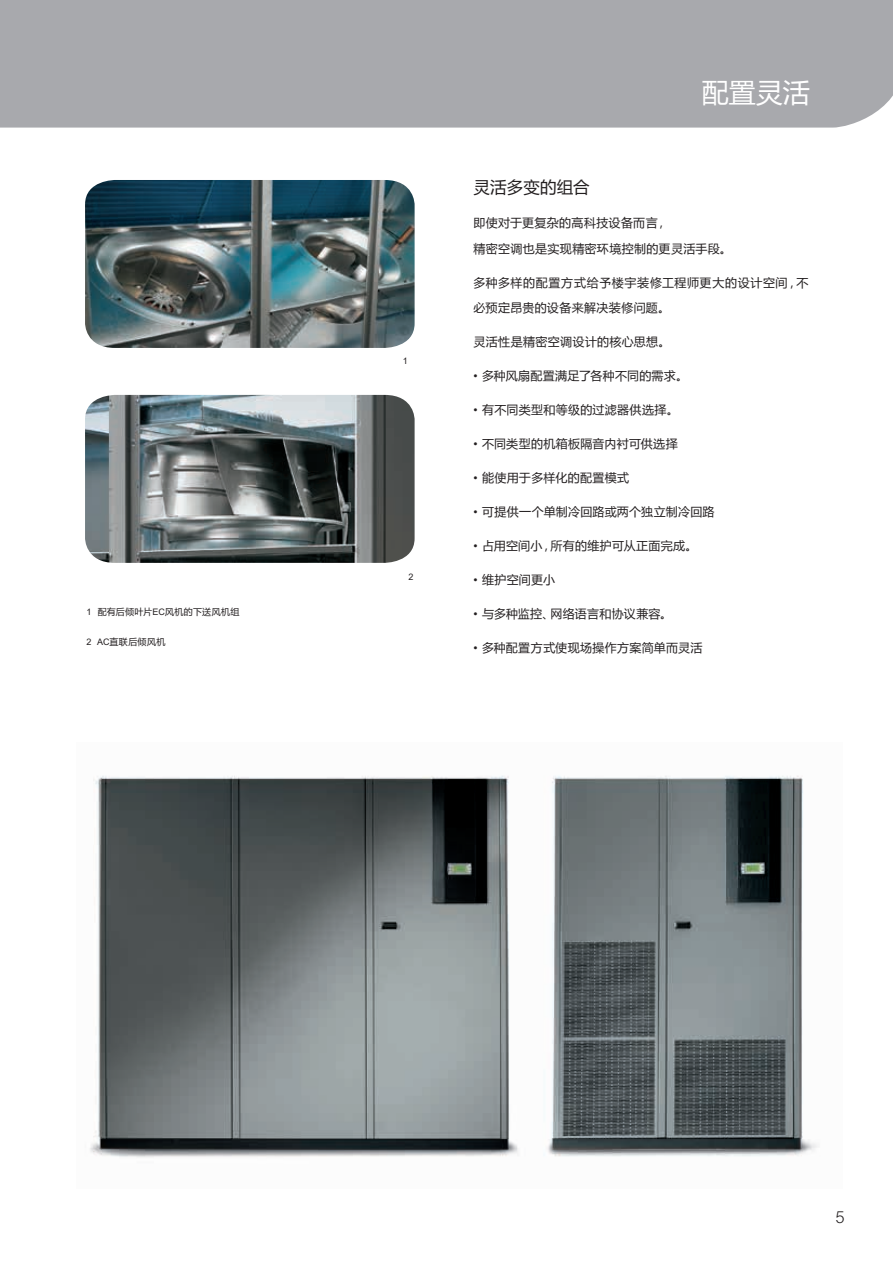
<style>
.page{position:relative;width:893px;height:1263px;background:#fff}
.page>*{position:absolute;margin:0;border:0;box-sizing:border-box;transform-origin:0 0}
.t1{font:27px "Microsoft Ya Hei";color:#fff}
.t2{font:16.5px "Microsoft Ya Hei";letter-spacing:.005em;color:#231f20}
.t3{font:300 16.5px "Arial MT Std";color:#231f20}
.t4{font:12px/25.5px "Microsoft Ya Hei";letter-spacing:.025em;color:#231f20}
.t5{font:9px "Microsoft Ya Hei";letter-spacing:.04em;color:#231f20}
.t6{font:9px "Arial MT Std";color:#231f20}
.s1{font-family:"Arial MT Std"}
</style>
<div class="page">
<div style="left:1px;top:0;width:892px;height:128px;background:#a8a9ad"></div>
<hr style="left:0;top:0;width:1px;height:128px;background:#a8a9ad">
<img style="left:90px;top:775px;width:728px;height:383px">
<img style="left:85px;top:180px;width:330px;height:168px">
<img style="left:85px;top:395px;width:330px;height:168px">
<p class="t5" style="left:87px;top:605px;width:155px"><span class="s1">1</span> 配有后倾叶片<span class="s1">EC</span>风机的下送风机组</p>
<p class="t5" style="left:87px;top:636px;width:80px"><span class="s1">2 AC</span>直联后倾风机</p>
<p class="t6" style="left:403px;top:355px;width:7px">1</p>
<p class="t6" style="left:408px;top:571px;width:7px">2</p>
<h1 class="t1" style="left:702px;top:74px;width:109px">配置灵活</h1>
<h2 class="t2" style="left:473px;top:176px;width:118px">灵活多变的组合</h2>
<p class="t4" style="left:473px;top:210px;width:260px">即使对于更复杂的高科技设备而言，<br>精密空调也是实现精密环境控制的更灵活手段。</p>
<p class="t4" style="left:473px;top:269px;width:336px">多种多样的配置方式给予楼宇装修工程师更大的设计空间，不必预定昂贵的设备来解决装修问题。</p>
<p class="t4" style="left:473px;top:329px;width:198px">灵活性是精密空调设计的核心思想。</p>
<p class="t4" style="left:473px;top:363px;width:216px"><span class="s1">•</span> 多种风扇配置满足了各种不同的需求。</p>
<p class="t4" style="left:473px;top:397px;width:207px"><span class="s1">•</span> 有不同类型和等级的过滤器供选择。</p>
<p class="t4" style="left:473px;top:431px;width:206px"><span class="s1">•</span> 不同类型的机箱板隔音内衬可供选择</p>
<p class="t4" style="left:473px;top:465px;width:157px"><span class="s1">•</span> 能使用于多样化的配置模式</p>
<p class="t4" style="left:473px;top:499px;width:243px"><span class="s1">•</span> 可提供一个单制冷回路或两个独立制冷回路</p>
<p class="t4" style="left:473px;top:533px;width:226px"><span class="s1">•</span> 占用空间小，所有的维护可从正面完成。</p>
<p class="t4" style="left:473px;top:567px;width:83px"><span class="s1">•</span> 维护空间更小</p>
<p class="t4" style="left:473px;top:601px;width:200px"><span class="s1">•</span> 与多种监控、网络语言和协议兼容。</p>
<p class="t4" style="left:473px;top:635px;width:231px"><span class="s1">•</span> 多种配置方式使现场操作方案简单而灵活</p>
<h2 class="t3" style="left:836px;top:1208px;width:11px">5</h2>
</div>
